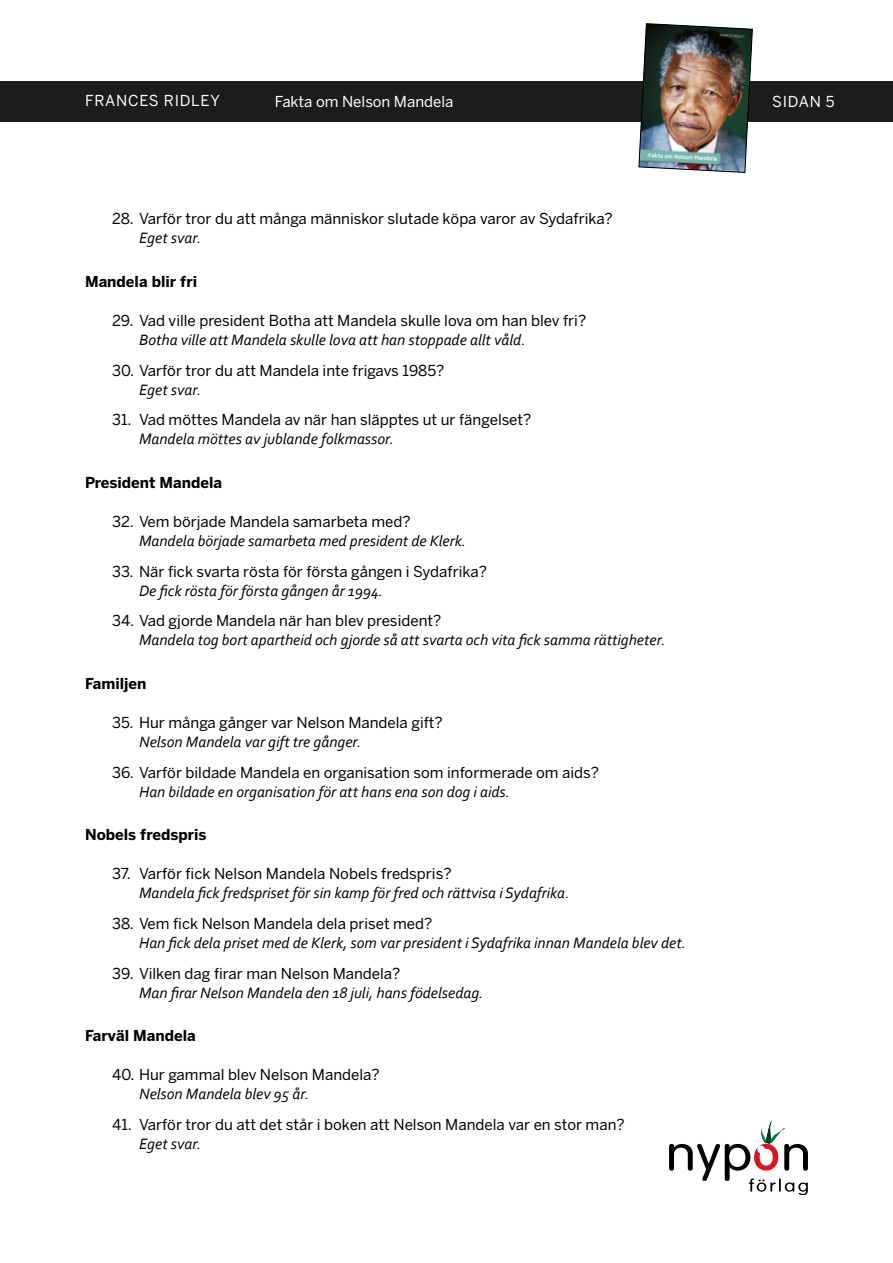
<style>
.page{position:relative;width:893px;height:1263px;background:#fff}
.page>*{position:absolute;margin:0;border:0;box-sizing:border-box;transform-origin:0 0}
.t1{font:italic 15.75px "Corbel";color:#000}
.t2{font:15px "Benton Sans";color:#000}
.t3{font:700 15px "Benton Sans";color:#000}
.t4{font:15px "Benton Sans";color:#fff}
.t5{font:15px "Benton Sans";letter-spacing:.05em;color:#fff}
</style>
<div class="page">
<div style="left:0;top:81px;width:893px;height:40px;background:#1d1c1a"></div>
<svg style="left:669px;top:1121px;width:139px;height:74px"></svg>
<img style="left:638px;top:23px;width:115px;height:150px">
<p class="t5" style="left:85px;top:91px;width:136px">FRANCES RIDLEY</p>
<p class="t4" style="left:275px;top:93px;width:180px">Fakta om Nelson Mandela</p>
<p class="t4" style="left:772px;top:93px;width:64px">SIDAN 5</p>
<p class="t2" style="left:112px;top:210px;width:502px">28. Varför tror du att många människor slutade köpa varor av Sydafrika?</p>
<p class="t1" style="left:139px;top:228px;width:64px">Eget svar.</p>
<p class="t3" style="left:85px;top:273px;width:114px">Mandela blir fri</p>
<p class="t2" style="left:112px;top:312px;width:476px">29. Vad ville president Botha att Mandela skulle lova om han blev fri?</p>
<p class="t1" style="left:139px;top:330px;width:388px">Botha ville att Mandela skulle lova att han stoppade allt våld.</p>
<p class="t2" style="left:112px;top:362px;width:334px">30. Varför tror du att Mandela inte frigavs 1985?</p>
<p class="t1" style="left:139px;top:380px;width:64px">Eget svar.</p>
<p class="t2" style="left:112px;top:411px;width:421px">31. Vad möttes Mandela av när han släpptes ut ur fängelset?</p>
<p class="t1" style="left:139px;top:429px;width:256px">Mandela möttes av jublande folkmassor.</p>
<p class="t3" style="left:85px;top:474px;width:139px">President Mandela</p>
<p class="t2" style="left:112px;top:513px;width:300px">32. Vem började Mandela samarbeta med?</p>
<p class="t1" style="left:139px;top:531px;width:329px">Mandela började samarbeta med president de Klerk.</p>
<p class="t2" style="left:112px;top:563px;width:376px">33. När fick svarta rösta för första gången i Sydafrika?</p>
<p class="t1" style="left:139px;top:581px;width:246px">De fick rösta för första gången år 1994.</p>
<p class="t2" style="left:112px;top:612px;width:331px">34. Vad gjorde Mandela när han blev president?</p>
<p class="t1" style="left:139px;top:630px;width:528px">Mandela tog bort apartheid och gjorde så att svarta och vita fick samma rättigheter.</p>
<p class="t3" style="left:85px;top:675px;width:63px">Familjen</p>
<p class="t2" style="left:112px;top:714px;width:332px">35. Hur många gånger var Nelson Mandela gift?</p>
<p class="t1" style="left:139px;top:732px;width:224px">Nelson Mandela var gift tre gånger.</p>
<p class="t2" style="left:112px;top:764px;width:489px">36. Varför bildade Mandela en organisation som informerade om aids?</p>
<p class="t1" style="left:139px;top:782px;width:372px">Han bildade en organisation för att hans ena son dog i aids.</p>
<p class="t3" style="left:85px;top:826px;width:123px">Nobels fredspris</p>
<p class="t2" style="left:112px;top:865px;width:341px">37. Varför fick Nelson Mandela Nobels fredspris?</p>
<p class="t1" style="left:139px;top:883px;width:432px">Mandela fick fredspriset för sin kamp för fred och rättvisa i Sydafrika.</p>
<p class="t2" style="left:112px;top:915px;width:322px">38. Vem fick Nelson Mandela dela priset med?</p>
<p class="t1" style="left:139px;top:933px;width:548px">Han fick dela priset med de Klerk, som var president i Sydafrika innan Mandela blev det.</p>
<p class="t2" style="left:112px;top:965px;width:290px">39. Vilken dag firar man Nelson Mandela?</p>
<p class="t1" style="left:139px;top:983px;width:346px">Man firar Nelson Mandela den 18 juli, hans födelsedag.</p>
<p class="t3" style="left:85px;top:1027px;width:112px">Farväl Mandela</p>
<p class="t2" style="left:112px;top:1066px;width:269px">40. Hur gammal blev Nelson Mandela?</p>
<p class="t1" style="left:139px;top:1084px;width:172px">Nelson Mandela blev 95 år.</p>
<p class="t2" style="left:112px;top:1116px;width:514px">41. Varför tror du att det står i boken att Nelson Mandela var en stor man?</p>
<p class="t1" style="left:139px;top:1134px;width:64px">Eget svar.</p>
</div>
